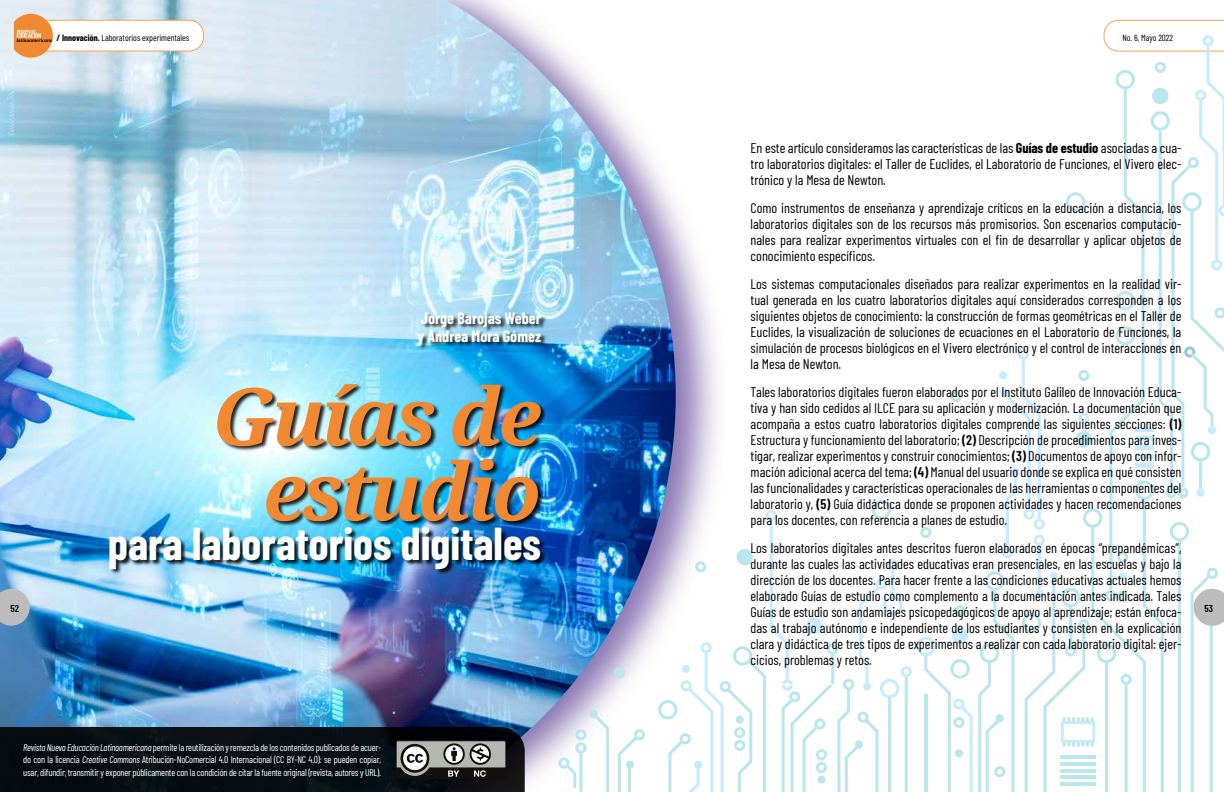
<style>
.page{position:relative;width:1224px;height:792px;background:#fff}
.page>*{position:absolute;margin:0;border:0;box-sizing:border-box;transform-origin:0 0}
.t1{font:italic 700 80px/75px "Noto Serif";letter-spacing:-.05em;color:#f18932;text-align:right}
.t2{font:700 45px "Barlow Condensed";color:#fff}
.t3{font:700 16px/18px "Barlow Condensed";color:#fff}
.t4{font:14px/16px "Barlow Condensed";color:#000;text-align:justify}
.t5{font:600 10px "Barlow Condensed";color:#000}
.t6{font:9.7px/12.6px "Barlow Condensed";letter-spacing:-.02em;color:#fff;text-align:justify}
.t7{font:9px "Barlow Condensed";color:#000}
.t8{font:700 9px "Barlow Condensed";color:#000}
.s1{font-weight:700}
.s2{font-weight:600}
.s3{font-style:italic}
</style>
<div class="page">
<img style="left:0;top:0;width:658px;height:784px">
<div style="left:110px;top:312px;width:437px;height:264px;background:#000;opacity:.85"></div>
<svg style="left:0;top:589px;width:30px;height:37px"></svg>
<svg style="left:614px;top:667px;width:11px;height:11px"></svg>
<div style="left:590px;top:710px;width:8px;height:8px;background:#bae6ed;border-radius:50%"></div>
<svg style="left:595px;top:716px;width:14px;height:76px"></svg>
<svg style="left:618px;top:729px;width:27px;height:63px"></svg>
<hr style="left:628px;top:770px;width:3px;height:22px;background:#bae6ed">
<svg style="left:558px;top:729px;width:29px;height:63px"></svg>
<svg style="left:658px;top:20px;width:566px;height:772px"></svg>
<svg style="left:0;top:727px;width:525px;height:65px;background:#161c1f"></svg>
<hr style="left:768px;top:684px;width:72px;height:1px;background:#fff">
<div style="left:20px;top:20px;width:184px;height:31px;background:#fff;border-radius:14px"></div>
<div style="left:19px;top:20px;width:185px;height:31px;border:1px solid #f6a257;border-radius:14px"></div>
<svg style="left:14px;top:14px;width:39px;height:44px;background:#e99d5d"></svg>
<p class="t7" style="left:57px;top:31px;width:134px"><span class="s1">/ Innovación.</span> Laboratorios experimentales</p>
<p class="t8" style="left:62px;top:31px;width:48px">Carta editorial</p>
<p class="t7" style="left:1123px;top:31px;width:52px">No. 6, Mayo 2022</p>
<p class="t4" style="left:751px;top:139px;width:432px">En este artículo consideramos las características de las <span class="s1">Guías de estudio</span> asociadas a cua&shy;tro laboratorios digitales: el Taller de Euclides, el Laboratorio de Funciones, el Vivero elec&shy;trónico y la Mesa de Newton.</p>
<p class="t4" style="left:751px;top:199px;width:432px">Como instrumentos de enseñanza y aprendizaje críticos en la educación a distancia, los laboratorios digitales son de los recursos más promisorios. Son escenarios computacio&shy;nales para realizar experimentos virtuales con el fin de desarrollar y aplicar objetos de conocimiento específicos.</p>
<p class="t4" style="left:751px;top:275px;width:432px">Los sistemas computacionales diseñados para realizar experimentos en la realidad vir&shy;tual generada en los cuatro laboratorios digitales aquí considerados corresponden a los siguientes objetos de conocimiento: la construcción de formas geométricas en el Taller de Euclides, la visualización de soluciones de ecuaciones en el Laboratorio de Funciones, la simulación de procesos biológicos en el Vivero electrónico y el control de interacciones en la Mesa de Newton.</p>
<p class="t4" style="left:751px;top:383px;width:432px">Tales laboratorios digitales fueron elaborados por el Instituto Galileo de Innovación Educa&shy;tiva y han sido cedidos al ILCE para su aplicación y modernización. La documentación que acompaña a estos cuatro laboratorios digitales comprende las siguientes secciones: <span class="s2">(1)<br></span>Estructura y funcionamiento del laboratorio; <span class="s2">(2)</span> Descripción de procedimientos para inves&shy;tigar, realizar experimentos y construir conocimientos; <span class="s2">(3)</span> Documentos de apoyo con infor&shy;mación adicional acerca del tema; <span class="s2">(4)</span> Manual del usuario donde se explica en qué consisten las funcionalidades y características operacionales de las herramientas o componentes del laboratorio y, <span class="s2">(5)</span> Guía didáctica donde se proponen actividades y hacen recomendaciones para los docentes, con referencia a planes de estudio.</p>
<p class="t4" style="left:751px;top:539px;width:432px">Los laboratorios digitales antes descritos fueron elaborados en épocas “prepandémicas”, durante las cuales las actividades educativas eran presenciales, en las escuelas y bajo la dirección de los docentes. Para hacer frente a las condiciones educativas actuales hemos elaborado Guías de estudio como complemento a la documentación antes indicada. Tales Guías de estudio son andamiajes psicopedagógicos de apoyo al aprendizaje; están enfoca&shy;das al trabajo autónomo e independiente de los estudiantes y consisten en la explicación clara y didáctica de tres tipos de experimentos a realizar con cada laboratorio digital: ejer&shy;cicios, problemas y retos.</p>
<p class="t3" style="left:417px;top:308px;width:125px">Jorge Barojas Weber y Andrea Mora Gómez</p>
<h1 class="t1" style="left:212px;top:377px;width:330px">Guías de estudio</h1>
<h2 class="t2" style="left:108px;top:512px;width:435px">para laboratorios digitales</h2>
<p class="t5" style="left:11px;top:602px;width:10px">52</p>
<p class="t5" style="left:1204px;top:602px;width:10px">53</p>
<p class="t6" style="left:23px;top:740px;width:359px"><span class="s3">Revista Nueva Educación Latinoamericana</span> permite la reutilización y remezcla de los contenidos publicados de acuer&shy;do con la licencia <span class="s3">Creative Commons</span> Atribución-NoComercial 4.0 Internacional (CC BY-NC 4.0): se pueden copiar, usar, difundir, transmitir y exponer públicamente con la condición de citar la fuente original (revista, autores y URL).</p>
</div>
